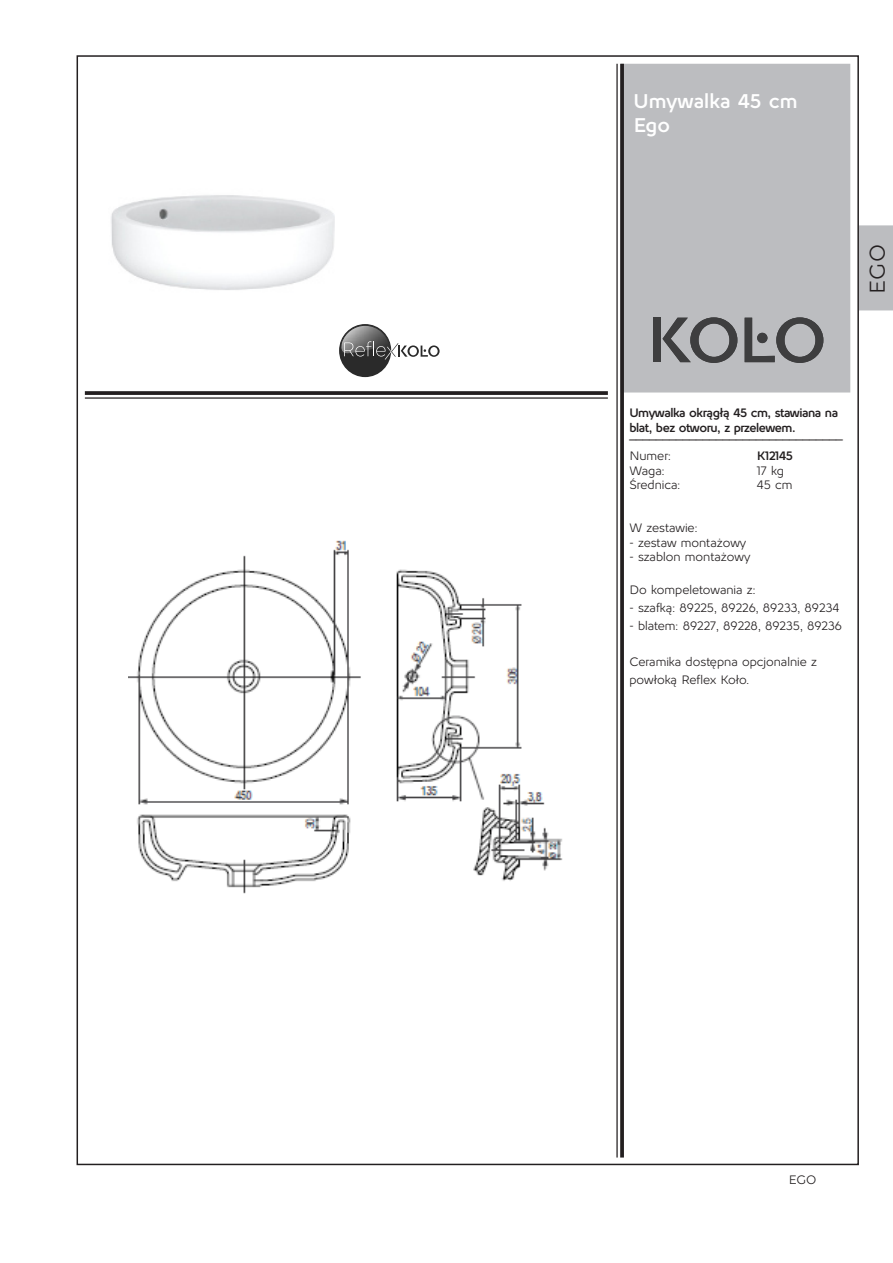
<style>
.page{position:relative;width:893px;height:1263px;background:#fff}
.page>*{position:absolute;margin:0;border:0;box-sizing:border-box;transform-origin:0 0}
.t1{font:21px "Kolo";color:#231f20}
.t2{font:700 19.5px "Kolo";color:#fff}
.t3{font:12px/18px "Kolo";color:#231f20}
.t4{font:700 12px/14.4px "Kolo";letter-spacing:-.04em;color:#231f20}
.t5{font:12px "Arial";color:#231f20}
</style>
<div class="page">
<div style="left:621px;top:64px;width:229px;height:328px;background:#bcbdc0"></div>
<svg style="left:85px;top:391px;width:523px;height:4px;background:#302c2d"></svg>
<hr style="left:85px;top:397px;width:523px;height:2px;background:#231f20">
<hr style="left:616px;top:64px;width:2px;height:1093px;background:#231f20">
<svg style="left:620px;top:64px;width:4px;height:1093px;background:#2f2b2c"></svg>
<div style="left:859px;top:225px;width:34px;height:85px;background:#bcbdc0"></div>
<img style="left:111px;top:195px;width:224px;height:95px">
<img style="left:128px;top:540px;width:435px;height:354px">
<svg style="left:662px;top:317px;width:75px;height:46px"></svg>
<div style="left:653px;top:318px;width:7px;height:44px;background:#3e3e3f"></div>
<svg style="left:745px;top:317px;width:78px;height:46px"></svg>
<svg style="left:339px;top:324px;width:101px;height:53px"></svg>
<p class="t2" style="left:634px;top:88px;width:165px">Umywalka 45 cm</p>
<p class="t2" style="left:634px;top:111px;width:38px">Ego</p>
<p class="t1" style="left:863px;top:294px;width:51px;rotate:-90deg">EGO</p>
<p class="t4" style="left:629px;top:406px;width:210px">Umywalka okrągłą 45 cm, stawiana na blat, bez otworu, z przelewem.</p>
<p class="t5" style="left:629px;top:425px;width:215px">________________________________</p>
<p class="t3" style="left:629px;top:447px;width:43px">Numer:</p>
<p class="t4" style="left:757px;top:449px;width:38px">K12145</p>
<p class="t3" style="left:629px;top:461px;width:37px">Waga:</p>
<p class="t3" style="left:757px;top:461px;width:28px">17 kg</p>
<p class="t3" style="left:629px;top:476px;width:52px">Średnica:</p>
<p class="t3" style="left:757px;top:476px;width:37px">45 cm</p>
<p class="t3" style="left:629px;top:519px;width:70px">W zestawie:</p>
<p class="t3" style="left:629px;top:533px;width:118px">- zestaw montażowy</p>
<p class="t3" style="left:629px;top:548px;width:122px">- szablon montażowy</p>
<p class="t3" style="left:629px;top:580px;width:128px">Do kompeletowania z:</p>
<p class="t3" style="left:629px;top:598px;width:211px">- szafką: 89225, 89226, 89233, 89234</p>
<p class="t3" style="left:629px;top:616px;width:214px">- blatem: 89227, 89228, 89235, 89236</p>
<p class="t3" style="left:629px;top:652px;width:189px">Ceramika dostępna opcjonalnie z powłoką Reflex Koło.</p>
<p class="t3" style="left:789px;top:1170px;width:29px">EGO</p>
</div>
